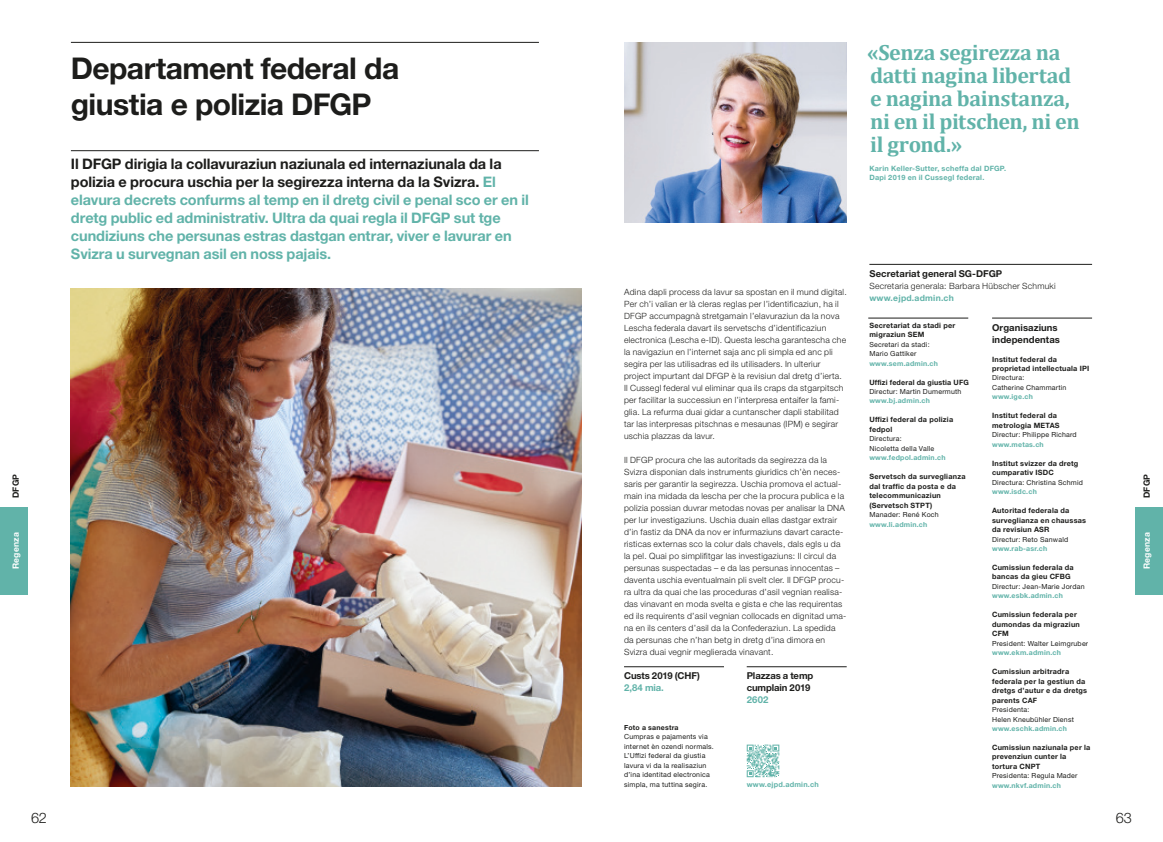
<style>
.page{position:relative;width:1163px;height:842px;background:#fff}
.page>*{position:absolute;margin:0;border:0;box-sizing:border-box;transform-origin:0 0}
.t1{font:700 30px/36px "Helvetica Neue LT Std";letter-spacing:-.02em;color:#1d1d1b}
.t2{font:700 22px/23px "Cambria";letter-spacing:-.015em;color:#61b3a9}
.t3{font:700 14.5px/18px "Helvetica Neue LT Std";letter-spacing:-.005em;color:#61b3a9}
.t4{font:300 14.5px "Helvetica Neue LT Std";color:#1d1d1b}
.t5{font:700 9.5px/12px "Helvetica Neue LT Std";letter-spacing:.005em;color:#1d1d1b}
.t6{font:700 9.5px "Helvetica Neue LT Std";letter-spacing:.015em;color:#61b3a9}
.t7{font:300 8.6px/12px "Helvetica Neue LT Std";letter-spacing:.025em;color:#1d1d1b}
.t8{font:700 8.6px "Helvetica Neue LT Std";letter-spacing:.025em;color:#61b3a9}
.t9{font:700 8.6px "Helvetica Neue LT Std";letter-spacing:.025em;color:#fff}
.t10{font:700 8.6px "Helvetica Neue LT Std";letter-spacing:.02em;color:#1d1d1b}
.t11{font:700 7.3px/9.5px "Helvetica Neue LT Std";letter-spacing:.03em;color:#1d1d1b}
.t12{font:700 7.3px/9.5px "Helvetica Neue LT Std";letter-spacing:.03em;color:#61b3a9}
.t13{font:7px/9.5px "Helvetica Neue LT Std";letter-spacing:.03em;color:#1d1d1b}
.t14{font:700 7px "Helvetica Neue LT Std";letter-spacing:.03em;color:#61b3a9}
.t15{font:700 7px "Helvetica Neue LT Std";letter-spacing:.03em;color:#1d1d1b}
.s1{color:#1d1d1b}
</style>
<div class="page">
<div style="left:0;top:507px;width:28px;height:88px;background:#61b3a9"></div>
<div style="left:1134px;top:507px;width:28px;height:88px;background:#61b3a9"></div>
<svg style="left:746px;top:745px;width:33px;height:32px"></svg>
<img style="left:624px;top:43px;width:222px;height:180px">
<img style="left:71px;top:289px;width:510px;height:498px">
<hr style="left:71px;top:42px;width:468px;height:1px;background:#1d1d1b">
<hr style="left:71px;top:150px;width:468px;height:1px;background:#1d1d1b">
<hr style="left:869px;top:264px;width:222px;height:1px;background:#1d1d1b">
<hr style="left:868px;top:318px;width:100px;height:1px;background:#1d1d1b">
<hr style="left:991px;top:318px;width:100px;height:1px;background:#1d1d1b">
<hr style="left:624px;top:667px;width:100px;height:1px;background:#1d1d1b">
<hr style="left:746px;top:667px;width:100px;height:1px;background:#1d1d1b">
<h1 class="t1" style="left:71px;top:49px;width:330px">Departament federal da giustia e polizia DFGP</h1>
<p class="t3" style="left:71px;top:154px;width:459px"><span class="s1">Il DFGP dirigia la collavuraziun naziunala ed internaziunala da la polizia e procura uschia per la segirezza interna da la Svizra.</span> El elavura decrets confurms al temp en il dretg civil e penal sco er en il dretg public ed administrativ. Ultra da quai regla il DFGP sut tge cundiziuns che persunas estras dastgan entrar, viver e lavurar en Svizra u survegnan asil en noss pajais.</p>
<h2 class="t2" style="left:867px;top:40px;width:214px">«Senza segirezza na datti nagina libertad e nagina bainstanza, ni en il pitschen, ni en il grond.»</h2>
<p class="t12" style="left:869px;top:163px;width:138px">Karin Keller-Sutter, scheffa dal DFGP.<br>Dapi 2019 en il Cussegl federal.</p>
<p class="t5" style="left:869px;top:267px;width:134px">Secretariat general SG-DFGP</p>
<p class="t7" style="left:869px;top:279px;width:188px">Secretaria generala: Barbara Hübscher Schmuki</p>
<p class="t8" style="left:869px;top:292px;width:86px">www.ejpd.admin.ch</p>
<p class="t7" style="left:624px;top:285px;width:224px">Adina dapli process da lavur sa spostan en il mund digital.<br>Per ch’i valian er là cleras reglas per l’identificaziun, ha il DFGP accumpagnà stretgamain l’elavuraziun da la nova Lescha federala davart ils servetschs d’identificaziun electronica (Lescha e-ID). Questa lescha garantescha che la navigaziun en l’internet saja anc pli simpla ed anc pli segira per las utilisadras ed ils utilisaders. In ulteriur project impurtant dal DFGP è la revisiun dal dretg d’ierta.<br>Il Cussegl federal vul eliminar qua ils craps da stgarpitsch per facilitar la successiun en l’interpresa entaifer la fami&shy;glia. La refurma duai gidar a cuntanscher dapli stabilitad tar las interpresas pitschnas e mesaunas (IPM) e segirar uschia plazzas da lavur.</p>
<p class="t7" style="left:624px;top:453px;width:224px">Il DFGP procura che las autoritads da segirezza da la Svizra disponian dals instruments giuridics ch’èn neces&shy;saris per garantir la segirezza. Uschia promova el actual&shy;main ina midada da lescha per che la procura publica e la polizia possian duvrar metodas novas per analisar la DNA per lur investigaziuns. Uschia duain ellas dastgar extrair d’in fastiz da DNA da nov er infurmaziuns davart caracte&shy;risticas externas sco la colur dals chavels, dals egls u da la pel. Quai po simplifitgar las investigaziuns: Il circul da persunas suspectadas – e da las persunas innocentas – daventa uschia eventualmain pli svelt cler. Il DFGP procu&shy;ra ultra da quai che las proceduras d’asil vegnian realisa&shy;das vinavant en moda svelta e gista e che las requirentas ed ils requirents d’asil vegnian collocads en dignitad uma&shy;na en ils centers d’asil da la Confederaziun. La spedida da persunas che n’han betg in dretg d’ina dimora en Svizra duai vegnir meglierada vinavant.</p>
<p class="t5" style="left:624px;top:669px;width:77px">Custs 2019 (CHF)</p>
<p class="t6" style="left:624px;top:681px;width:41px">2,84 mia.</p>
<p class="t5" style="left:746px;top:669px;width:68px">Plazzas a temp cumplain 2019</p>
<p class="t6" style="left:746px;top:693px;width:23px">2602</p>
<p class="t11" style="left:869px;top:320px;width:87px">Secretariat da stadi per migraziun SEM</p>
<p class="t13" style="left:869px;top:339px;width:62px">Secretari da stadi:<br>Mario Gattiker</p>
<p class="t14" style="left:869px;top:359px;width:70px">www.sem.admin.ch</p>
<p class="t11" style="left:869px;top:377px;width:101px">Uffizi federal da giustia UFG</p>
<p class="t13" style="left:869px;top:387px;width:94px">Directur: Martin Dumermuth</p>
<p class="t14" style="left:869px;top:397px;width:62px">www.bj.admin.ch</p>
<p class="t11" style="left:869px;top:415px;width:85px">Uffizi federal da polizia fedpol</p>
<p class="t13" style="left:869px;top:434px;width:66px">Directura:<br>Nicoletta della Valle</p>
<p class="t14" style="left:869px;top:453px;width:78px">www.fedpol.admin.ch</p>
<p class="t11" style="left:869px;top:472px;width:98px">Servetsch da surveglianza dal traffic da posta e da telecommunicaziun (Servetsch STPT)</p>
<p class="t13" style="left:869px;top:510px;width:71px">Manader: René Koch</p>
<p class="t14" style="left:869px;top:520px;width:59px">www.li.admin.ch</p>
<p class="t5" style="left:991px;top:321px;width:69px">Organisaziuns independentas</p>
<p class="t11" style="left:991px;top:354px;width:99px">Institut federal da proprietad intellectuala IPI</p>
<p class="t13" style="left:991px;top:373px;width:76px">Directura:<br>Catherine Chammartin</p>
<p class="t14" style="left:991px;top:393px;width:42px">www.ige.ch</p>
<p class="t11" style="left:991px;top:411px;width:69px">Institut federal da metrologia METAS</p>
<p class="t13" style="left:991px;top:430px;width:86px">Directur: Philippe Richard</p>
<p class="t14" style="left:991px;top:440px;width:53px">www.metas.ch</p>
<p class="t11" style="left:991px;top:458px;width:88px">Institut svizzer da dretg cumparativ ISDC</p>
<p class="t13" style="left:991px;top:477px;width:92px">Directura: Christina Schmid</p>
<p class="t14" style="left:991px;top:487px;width:46px">www.isdc.ch</p>
<p class="t11" style="left:991px;top:506px;width:95px">Autoritad federala da surveglianza en chaussas da revisiun ASR</p>
<p class="t13" style="left:991px;top:534px;width:78px">Directur: Reto Sanwald</p>
<p class="t14" style="left:991px;top:544px;width:57px">www.rab-asr.ch</p>
<p class="t11" style="left:991px;top:562px;width:83px">Cumissiun federala da bancas da gieu CFBG</p>
<p class="t13" style="left:991px;top:582px;width:94px">Directur: Jean-Marie Jordan</p>
<p class="t14" style="left:991px;top:591px;width:72px">www.esbk.admin.ch</p>
<p class="t11" style="left:991px;top:610px;width:89px">Cumissiun federala per dumondas da migraziun<br>CFM</p>
<p class="t13" style="left:991px;top:638px;width:98px">President: Walter Leimgruber</p>
<p class="t14" style="left:991px;top:648px;width:70px">www.ekm.admin.ch</p>
<p class="t11" style="left:991px;top:667px;width:96px">Cumissiun arbitradra federala per la gestiun da dretgs d’autur e da dretgs parents CAF</p>
<p class="t13" style="left:991px;top:705px;width:83px">Presidenta:<br>Helen Kneubühler Dienst</p>
<p class="t14" style="left:991px;top:724px;width:76px">www.eschk.admin.ch</p>
<p class="t11" style="left:991px;top:742px;width:100px">Cumissiun naziunala per la prevenziun cunter la tortura CNPT</p>
<p class="t13" style="left:991px;top:771px;width:87px">Presidenta: Regula Mader</p>
<p class="t14" style="left:991px;top:781px;width:70px">www.nkvf.admin.ch</p>
<p class="t10" style="left:10px;top:498px;width:26px;rotate:-90deg">DFGP</p>
<p class="t10" style="left:1141px;top:498px;width:26px;rotate:-90deg">DFGP</p>
<p class="t9" style="left:10px;top:569px;width:39px;rotate:-90deg">Regenza</p>
<p class="t9" style="left:1141px;top:569px;width:39px;rotate:-90deg">Regenza</p>
<p class="t15" style="left:624px;top:723px;width:56px">Foto a sanestra</p>
<p class="t13" style="left:624px;top:732px;width:91px">Cumpras e pajaments via internet èn ozendi normals.<br>L’Uffizi federal da giustia lavura vi da la realisaziun d’ina identitad electronica simpla, ma tuttina segira.</p>
<p class="t12" style="left:746px;top:779px;width:74px">www.ejpd.admin.ch</p>
<h3 class="t4" style="left:31px;top:808px;width:17px">62</h3>
<h3 class="t4" style="left:1115px;top:808px;width:17px">63</h3>
</div>
